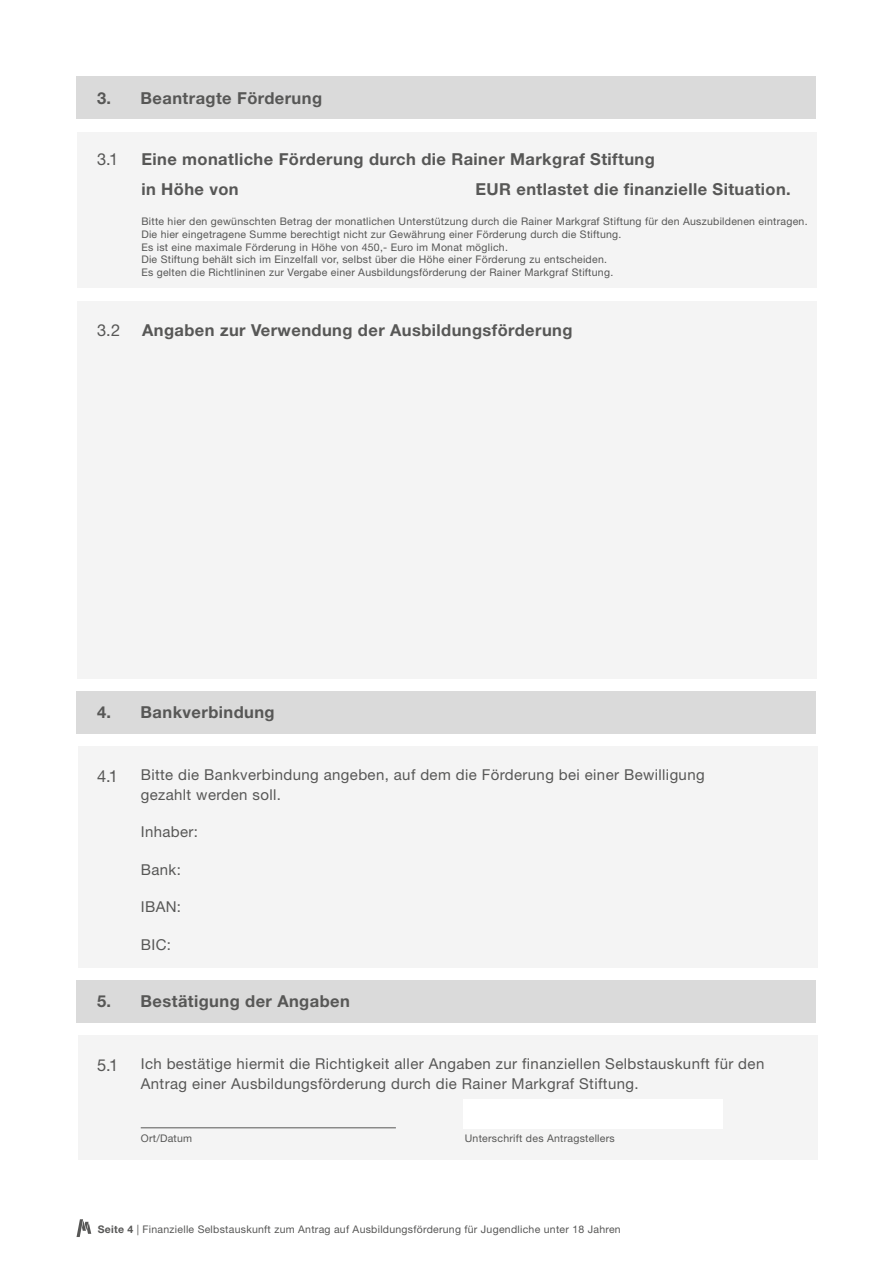
<style>
.page{position:relative;width:893px;height:1263px;background:#fff}
.page>*{position:absolute;margin:0;border:0;box-sizing:border-box;transform-origin:0 0}
.t1{font:700 16.5px/30px "Helvetica Neue LT Std";letter-spacing:.025em;color:#575756}
.t2{font:16.5px "Helvetica Neue LT Std";color:#575756}
.t3{font:15px/19.5px "Helvetica Neue LT Std";letter-spacing:.025em;color:#575756}
.t4{font:10.5px/12.6px "Helvetica Neue LT Std";letter-spacing:.025em;color:#575756}
.s1{font-weight:700}
</style>
<div class="page">
<div style="left:76px;top:77px;width:740px;height:42px;background:#dadada"></div>
<div style="left:76px;top:691px;width:740px;height:42px;background:#dadada"></div>
<div style="left:76px;top:980px;width:740px;height:43px;background:#dadada"></div>
<div style="left:77px;top:132px;width:739px;height:156px;background:#f4f4f4"></div>
<div style="left:77px;top:301px;width:740px;height:378px;background:#f4f4f4"></div>
<div style="left:78px;top:746px;width:740px;height:221px;background:#f4f4f4"></div>
<div style="left:78px;top:1035px;width:740px;height:125px;background:#f4f4f4"></div>
<hr style="left:141px;top:1127px;width:255px;height:1px;background:#575756">
<svg style="left:77px;top:1219px;width:14px;height:18px"></svg>
<div style="left:463px;top:1100px;width:260px;height:29px;background:#fff"></div>
<h1 class="t1" style="left:97px;top:82px;width:16px">3.</h1>
<h1 class="t1" style="left:141px;top:82px;width:183px">Beantragte Förderung</h1>
<h1 class="t2" style="left:97px;top:149px;width:23px">3.1</h1>
<h1 class="t1" style="left:141px;top:144px;width:515px">Eine monatliche Förderung durch die Rainer Markgraf Stiftung in Höhe von</h1>
<h1 class="t1" style="left:475px;top:174px;width:317px">EUR entlastet die finanzielle Situation.</h1>
<p class="t4" style="left:141px;top:215px;width:668px">Bitte hier den gewünschten Betrag der monatlichen Unterstützung durch die Rainer Markgraf Stiftung für den Auszubildenen eintragen.<br>Die hier eingetragene Summe berechtigt nicht zur Gewährung einer Förderung durch die Stiftung.<br>Es ist eine maximale Förderung in Höhe von 450,- Euro im Monat möglich.<br>Die Stiftung behält sich im Einzelfall vor, selbst über die Höhe einer Förderung zu entscheiden.<br>Es gelten die Richtlininen zur Vergabe einer Ausbildungsförderung der Rainer Markgraf Stiftung.</p>
<h1 class="t2" style="left:97px;top:321px;width:25px">3.2</h1>
<h1 class="t1" style="left:142px;top:315px;width:432px">Angaben zur Verwendung der Ausbildungsförderung</h1>
<h1 class="t1" style="left:97px;top:697px;width:16px">4.</h1>
<h1 class="t1" style="left:141px;top:697px;width:136px">Bankverbindung</h1>
<h1 class="t2" style="left:97px;top:766px;width:23px">4.1</h1>
<h2 class="t3" style="left:141px;top:765px;width:565px">Bitte die Bankverbindung angeben, auf dem die Förderung bei einer Bewilligung gezahlt werden soll.</h2>
<h2 class="t3" style="left:141px;top:822px;width:59px">Inhaber:</h2>
<h2 class="t3" style="left:141px;top:860px;width:42px">Bank:</h2>
<h2 class="t3" style="left:141px;top:897px;width:42px">IBAN:</h2>
<h2 class="t3" style="left:141px;top:935px;width:32px">BIC:</h2>
<h1 class="t1" style="left:97px;top:986px;width:16px">5.</h1>
<h1 class="t1" style="left:141px;top:986px;width:211px">Bestätigung der Angaben</h1>
<h1 class="t2" style="left:97px;top:1055px;width:23px">5.1</h1>
<h2 class="t3" style="left:141px;top:1054px;width:625px">Ich bestätige hiermit die Richtigkeit aller Angaben zur finanziellen Selbstauskunft für den<br>Antrag einer Ausbildungsförderung durch die Rainer Markgraf Stiftung.</h2>
<p class="t4" style="left:141px;top:1131px;width:53px">Ort/Datum</p>
<p class="t4" style="left:465px;top:1131px;width:152px">Unterschrift des Antragstellers</p>
<p class="t4" style="left:98px;top:1223px;width:524px"><span class="s1">Seite 4</span> | Finanzielle Selbstauskunft zum Antrag auf Ausbildungsförderung für Jugendliche unter 18 Jahren</p>
</div>
